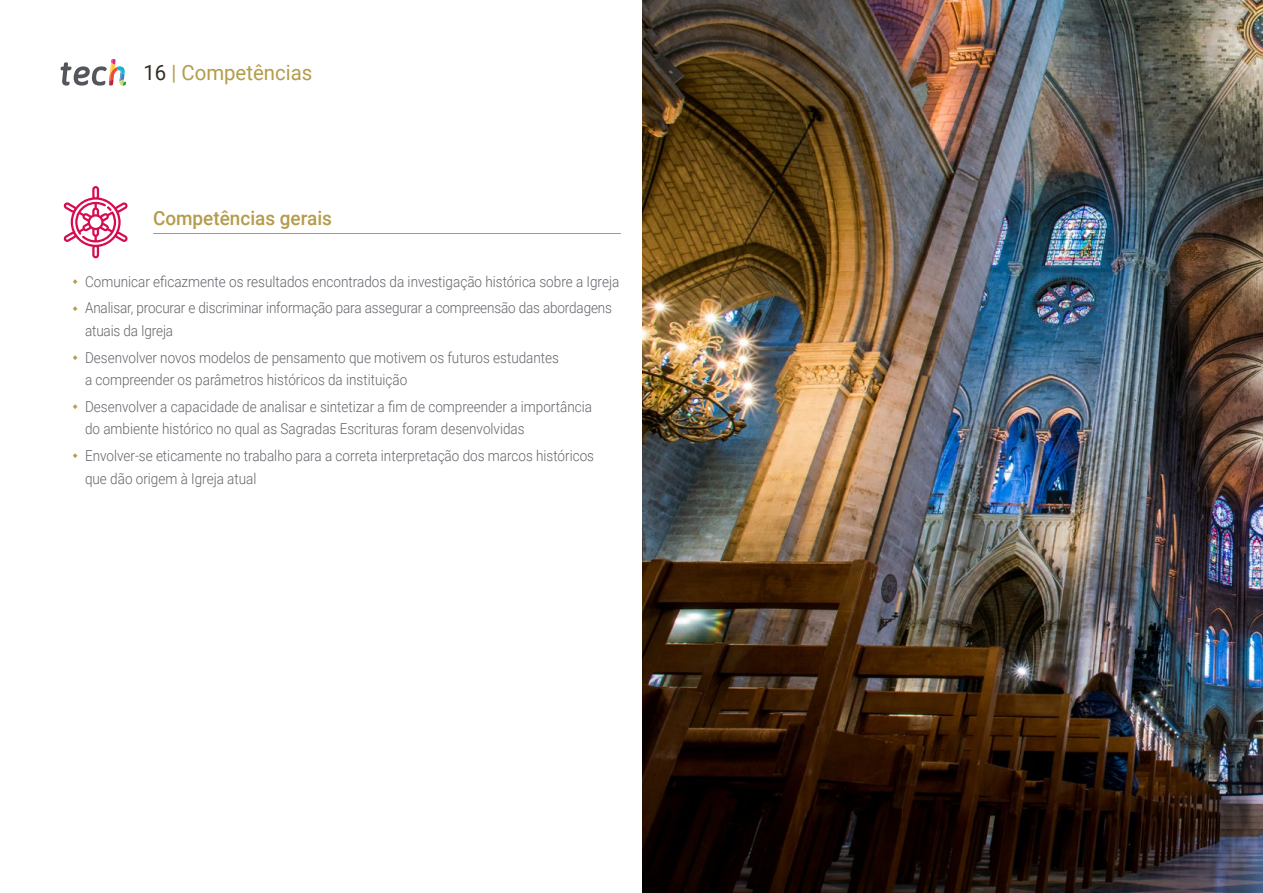
<style>
.page{position:relative;width:1263px;height:893px;background:#fff}
.page>*{position:absolute;margin:0;border:0;box-sizing:border-box;transform-origin:0 0}
.t1{font:21px "Roboto";color:#b49c4b}
.t2{font:500 19.5px "Roboto";color:#b49c4b}
.t3{font:300 15px/26.7px "Roboto";color:#61646a;scale:.9 1}
.s1{color:#312e20}
</style>
<div class="page">
<hr style="left:153px;top:233px;width:468px;height:1px;background:#b49c4b">
<svg style="left:63px;top:186px;width:65px;height:72px"></svg>
<svg style="left:61px;top:59px;width:65px;height:27px"></svg>
<img style="left:642px;top:0;width:621px;height:893px">
<h1 class="t1" style="left:144px;top:57px;width:170px"><span class="s1">16</span> | Competências</h1>
<h2 class="t2" style="left:153px;top:205px;width:180px">Competências gerais</h2>
<p class="t3" style="left:85px;top:267px;width:595px">Comunicar eficazmente os resultados encontrados da investigação histórica sobre a Igreja<br>Analisar, procurar e discriminar informação para assegurar a compreensão das abordagens</p>
<p class="t3" style="left:85px;top:317px;width:528px">atuais da Igreja<br>Desenvolver novos modelos de pensamento que motivem os futuros estudantes</p>
<p class="t3" style="left:85px;top:366px;width:565px">a compreender os parâmetros históricos da instituição<br>Desenvolver a capacidade de analisar e sintetizar a fim de compreender a importância</p>
<p class="t3" style="left:85px;top:415px;width:567px">do ambiente histórico no qual as Sagradas Escrituras foram desenvolvidas<br>Envolver-se eticamente no trabalho para a correta interpretação dos marcos históricos</p>
<p class="t3" style="left:85px;top:464px;width:192px">que dão origem à Igreja atual</p>
</div>
